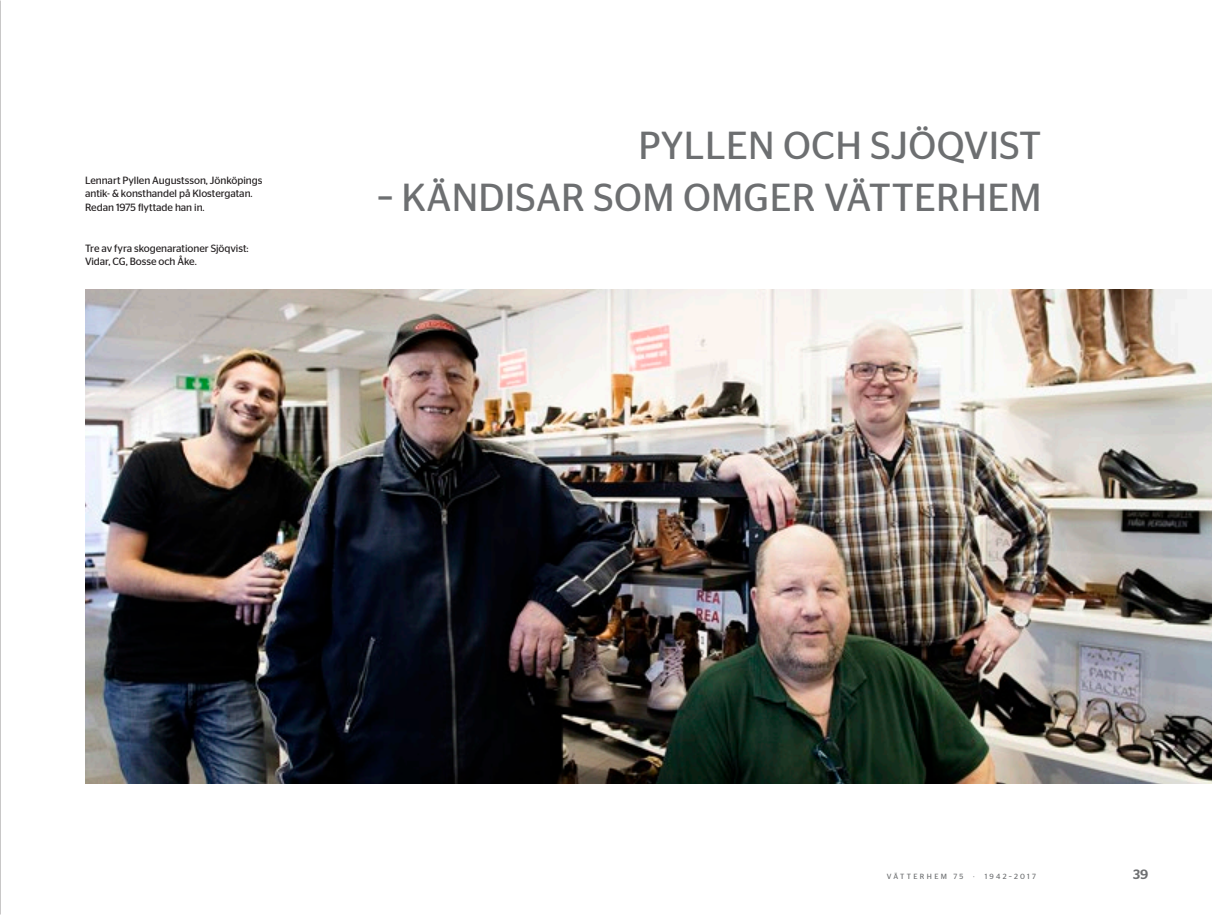
<style>
.page{position:relative;width:1212px;height:915px;background:#fff}
.page>*{position:absolute;margin:0;border:0;box-sizing:border-box;transform-origin:0 0}
.t1{font:39px "Stag Sans";letter-spacing:.01em;color:#6d6f71}
.t2{font:500 13.5px "Stag Sans";color:#6d6f71}
.t3{font:10.5px/13.5px "Stag Sans";letter-spacing:-.005em;color:#231f20}
.t4{font:7.5px "Stag Sans";letter-spacing:.32em;color:#6d6f71}
.t5{font:7.5px "Stag Sans";letter-spacing:.3em;color:#6d6f71}
</style>
<div class="page">
<img style="left:0;top:0;width:1px;height:914px">
<img style="left:85px;top:289px;width:1127px;height:493px">
<p class="t3" style="left:85px;top:173px;width:179px">Lennart Pyllen Augustsson, Jönköpings antik- &amp; konsthandel på Klostergatan.<br>Redan 1975 flyttade han in.</p>
<p class="t3" style="left:85px;top:241px;width:165px">Tre av fyra skogenarationer Sjöqvist:<br>Vidar, CG, Bosse och Åke.</p>
<h1 class="t1" style="left:638px;top:123px;width:405px">Pyllen och Sjöqvist</h1>
<h1 class="t1" style="left:377px;top:176px;width:666px">– kändisar som omger Vätterhem</h1>
<p class="t4" style="left:887px;top:871px;width:78px">Vätterh em 75</p>
<p class="t5" style="left:973px;top:871px;width:64px">· 1942–2017</p>
<p class="t2" style="left:1133px;top:866px;width:16px">39</p>
</div>
